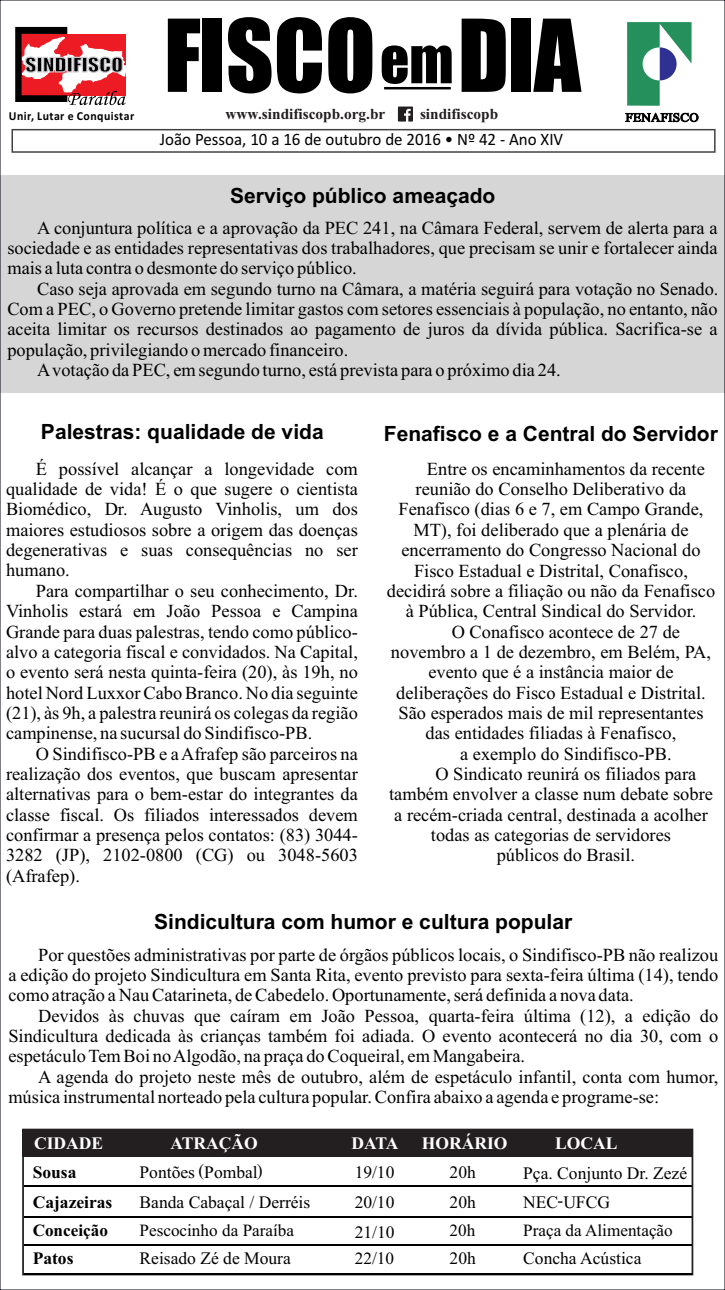
<style>
.page{position:relative;width:725px;height:1290px;background:#fff}
.page>*{position:absolute;margin:0;border:0;box-sizing:border-box;transform-origin:0 0}
.t1{font:92.58px "Impact";color:#000}
.t2{font:700 21px "Arial";color:#000}
.t3{font:18.38px/20.3px "Times New Roman";color:#000;text-align:justify}
.t4{font:17.5px "Times New Roman";color:#000}
.t5{font:17.5px "Calibri";color:#000}
.t6{font:700 17.5px "Times New Roman";color:#fff}
.t7{font:700 17.5px "Times New Roman";color:#000}
.t8{font:17.15px "Times New Roman";color:#000}
.t9{font:700 17.15px "Times New Roman";color:#000}
.t10{font:700 15.22px "Times New Roman";color:#231f20}
.t11{font:700 12.25px "Calibri";letter-spacing:.04em;color:#000;scale:.96 1}
.s1{font-size:57.23px}
.s2{font-size:17.5px}
</style>
<div class="page">
<svg style="left:398px;top:107px;width:15px;height:15px"></svg>
<div style="left:0;top:175px;width:724px;height:218px;background:#d6d6d6"></div>
<div style="left:12px;top:129px;width:703px;height:24px;border:1px solid #414142"></div>
<svg style="left:15px;top:27px;width:111px;height:78px"></svg>
<hr style="left:384px;top:87px;width:66px;height:2px;background:#000">
<svg style="left:627px;top:22px;width:64px;height:84px"></svg>
<svg style="left:625px;top:113px;width:73px;height:9px"></svg>
<hr style="left:24px;top:1185px;width:106px;height:2px;background:#000">
<hr style="left:132px;top:1185px;width:206px;height:2px;background:#000">
<hr style="left:339px;top:1185px;width:72px;height:2px;background:#000">
<hr style="left:412px;top:1185px;width:102px;height:2px;background:#000">
<hr style="left:515px;top:1185px;width:176px;height:2px;background:#000">
<hr style="left:24px;top:1216px;width:106px;height:2px;background:#000">
<hr style="left:132px;top:1216px;width:206px;height:2px;background:#000">
<hr style="left:339px;top:1216px;width:72px;height:2px;background:#000">
<hr style="left:412px;top:1216px;width:102px;height:2px;background:#000">
<hr style="left:515px;top:1216px;width:176px;height:2px;background:#000">
<div style="left:22px;top:1128px;width:671px;height:147px;border:2px solid #231f20"></div>
<div style="left:22px;top:1129px;width:669px;height:28px;background:#231f20"></div>
<hr style="left:24px;top:1244px;width:106px;height:2px;background:#000">
<hr style="left:132px;top:1244px;width:206px;height:2px;background:#000">
<hr style="left:339px;top:1244px;width:72px;height:2px;background:#000">
<hr style="left:412px;top:1244px;width:102px;height:2px;background:#000">
<hr style="left:515px;top:1244px;width:176px;height:2px;background:#000">
<hr style="left:24px;top:1273px;width:106px;height:1px;background:#000">
<hr style="left:132px;top:1273px;width:206px;height:1px;background:#000">
<hr style="left:339px;top:1273px;width:72px;height:1px;background:#000">
<hr style="left:412px;top:1273px;width:102px;height:1px;background:#000">
<hr style="left:515px;top:1273px;width:176px;height:1px;background:#000">
<p class="t11" style="left:9px;top:111px;width:132px">Unir, Lutar e Conquistar</p>
<h1 class="t1" style="left:164px;top:19px;width:418px">FISCO<span class="s1">em</span>DIA</h1>
<p class="t10" style="left:225px;top:109px;width:161px">www.sindifiscopb.org.br</p>
<p class="t10" style="left:420px;top:109px;width:80px">sindifiscopb</p>
<p class="t5" style="left:160px;top:132px;width:404px">João Pessoa, 10 a 16 de outubro de 2016 • Nº 42 - Ano XIV</p>
<p class="t2" style="left:230px;top:188px;width:266px">Serviço público ameaçado</p>
<p class="t3" style="left:7px;top:219px;width:711px;text-indent:30px">A conjuntura política e a aprovação da PEC 241, na Câmara Federal, servem de alerta para a sociedade e as entidades representativas dos trabalhadores, que precisam se unir e fortalecer ainda mais a luta contra o desmonte do serviço público.</p>
<p class="t3" style="left:37px;top:280px;width:682px">Caso seja aprovada em segundo turno na Câmara, a matéria seguirá para votação no Senado.</p>
<p class="t3" style="left:7px;top:300px;width:711px">Com a PEC, o Governo pretende limitar gastos com setores essenciais à população, no entanto, não</p>
<p class="t3" style="left:7px;top:321px;width:711px">aceita limitar os recursos destinados ao pagamento de juros da dívida pública. Sacrifica-se a</p>
<p class="t3" style="left:7px;top:341px;width:342px">população, privilegiando o mercado financeiro.</p>
<p class="t3" style="left:37px;top:362px;width:525px">Avotação da PEC, em segundo turno, está prevista para o próximo dia 24.</p>
<p class="t2" style="left:41px;top:424px;width:284px">Palestras: qualidade de vida</p>
<p class="t2" style="left:383px;top:426px;width:335px">Fenafisco e a Central do Servidor</p>
<p class="t3" style="left:6px;top:460px;width:353px;text-indent:30px">É possível alcançar a longevidade com qualidade de vida! É o que sugere o cientista Biomédico, Dr. Augusto Vinholis, um dos maiores estudiosos sobre a origem das doenças degenerativas e suas consequências no ser humano.</p>
<p class="t3" style="left:6px;top:582px;width:353px;text-indent:30px">Para compartilhar o seu conhecimento, Dr.<br>Vinholis estará em João Pessoa e Campina Grande para duas palestras, tendo como público&shy;alvo a categoria fiscal e convidados. Na Capital, o evento será nesta quinta-feira (20), às 19h, no hotel Nord Luxxor Cabo Branco. No dia seguinte (21), às 9h, a palestra reunirá os colegas da região campinense, na sucursal do Sindifisco-PB.</p>
<p class="t3" style="left:6px;top:745px;width:353px;text-indent:30px">O Sindifisco-PB e a Afrafep são parceiros na realização dos eventos, que buscam apresentar alternativas para o bem-estar do integrantes da classe fiscal. Os filiados interessados devem confirmar a presença pelos contatos: (83) 3044- 3282 (JP), 2102-0800 (CG) ou 3048-5603 (Afrafep).</p>
<p class="t3" style="left:427px;top:460px;width:279px">Entre os encaminhamentos da recente</p>
<p class="t3" style="left:415px;top:480px;width:272px">reunião do Conselho Deliberativo da</p>
<p class="t3" style="left:398px;top:501px;width:306px">Fenafisco (dias 6 e 7, em Campo Grande,</p>
<p class="t3" style="left:413px;top:521px;width:277px">MT), foi deliberado que a plenária de</p>
<p class="t3" style="left:401px;top:542px;width:301px">encerramento do Congresso Nacional do</p>
<p class="t3" style="left:414px;top:562px;width:275px">Fisco Estadual e Distrital, Conafisco,</p>
<p class="t3" style="left:386px;top:582px;width:330px">decidirá sobre a filiação ou não da Fenafisco</p>
<p class="t3" style="left:405px;top:603px;width:292px">à Pública, Central Sindical do Servidor.</p>
<p class="t3" style="left:451px;top:623px;width:230px">O Conafisco acontece de 27 de</p>
<p class="t3" style="left:391px;top:643px;width:321px">novembro a 1 de dezembro, em Belém, PA,</p>
<p class="t3" style="left:428px;top:664px;width:246px">evento que é a instância maior de</p>
<p class="t3" style="left:396px;top:684px;width:311px">deliberações do Fisco Estadual e Distrital.</p>
<p class="t3" style="left:398px;top:704px;width:306px">São esperados mais de mil representantes</p>
<p class="t3" style="left:425px;top:725px;width:252px">das entidades filiadas à Fenafisco,</p>
<p class="t3" style="left:460px;top:745px;width:213px">a exemplo do Sindifisco-PB.</p>
<p class="t3" style="left:435px;top:765px;width:262px">O Sindicato reunirá os filiados para</p>
<p class="t3" style="left:389px;top:786px;width:325px">também envolver a classe num debate sobre</p>
<p class="t3" style="left:394px;top:806px;width:315px">a recém-criada central, destinada a acolher</p>
<p class="t3" style="left:431px;top:826px;width:241px">todas as categorias de servidores</p>
<p class="t3" style="left:496px;top:847px;width:140px">públicos do Brasil.</p>
<p class="t2" style="left:154px;top:913px;width:419px">Sindicultura com humor e cultura popular</p>
<p class="t3" style="left:8px;top:946px;width:711px;text-indent:30px">Por questões administrativas por parte de órgãos públicos locais, o Sindifisco-PB não realizou a edição do projeto Sindicultura em Santa Rita, evento previsto para sexta-feira última (14), tendo como atração a Nau Catarineta, de Cabedelo. Oportunamente, será definida a nova data.</p>
<p class="t3" style="left:8px;top:1007px;width:711px;text-indent:30px">Devidos às chuvas que caíram em João Pessoa, quarta-feira última (12), a edição do Sindicultura dedicada às crianças também foi adiada. O evento acontecerá no dia 30, com o espetáculo Tem Boi no Algodão, na praça do Coqueiral, em Mangabeira.</p>
<p class="t3" style="left:8px;top:1068px;width:711px;text-indent:30px">A agenda do projeto neste mês de outubro, além de espetáculo infantil, conta com humor, música instrumental norteado pela cultura popular. Confira abaixo a agenda e programe-se:</p>
<p class="t6" style="left:34px;top:1137px;width:71px">CIDADE</p>
<p class="t6" style="left:170px;top:1137px;width:89px">ATRAÇÃO</p>
<p class="t6" style="left:351px;top:1137px;width:48px">DATA</p>
<p class="t6" style="left:421px;top:1137px;width:87px">HORÁRIO</p>
<p class="t6" style="left:555px;top:1137px;width:64px">LOCAL</p>
<p class="t7" style="left:33px;top:1166px;width:45px">Sousa</p>
<p class="t4" style="left:139px;top:1166px;width:124px">Pontões (Pombal)</p>
<p class="t4" style="left:354px;top:1166px;width:41px">19/10</p>
<p class="t4" style="left:449px;top:1166px;width:28px">20h</p>
<p class="t4" style="left:523px;top:1167px;width:165px">Pça. Conjunto Dr. Zezé</p>
<p class="t7" style="left:33px;top:1196px;width:81px">Cajazeiras</p>
<p class="t4" style="left:139px;top:1195px;width:172px">Banda Cabaçal / Derréis</p>
<p class="t4" style="left:354px;top:1196px;width:41px">20/10</p>
<p class="t4" style="left:449px;top:1195px;width:28px">20h</p>
<p class="t4" style="left:523px;top:1195px;width:88px">NEC-UFCG</p>
<p class="t9" style="left:33px;top:1224px;width:77px">Conceição</p>
<p class="t8" style="left:139px;top:1224px;width:156px">Pescocinho da Paraíba</p>
<p class="t4" style="left:354px;top:1225px;width:41px">21/10</p>
<p class="t8" style="left:449px;top:1224px;width:27px">20h</p>
<p class="t8" style="left:523px;top:1224px;width:151px">Praça da Alimentação</p>
<p class="t7" style="left:33px;top:1252px;width:42px">Patos</p>
<p class="t4" style="left:139px;top:1252px;width:153px">Reisado Zé de Moura</p>
<p class="t8" style="left:354px;top:1251px;width:41px">22<span class="s2">/1</span>0</p>
<p class="t4" style="left:449px;top:1252px;width:28px">20h</p>
<p class="t4" style="left:523px;top:1252px;width:120px">Concha Acústica</p>
</div>
